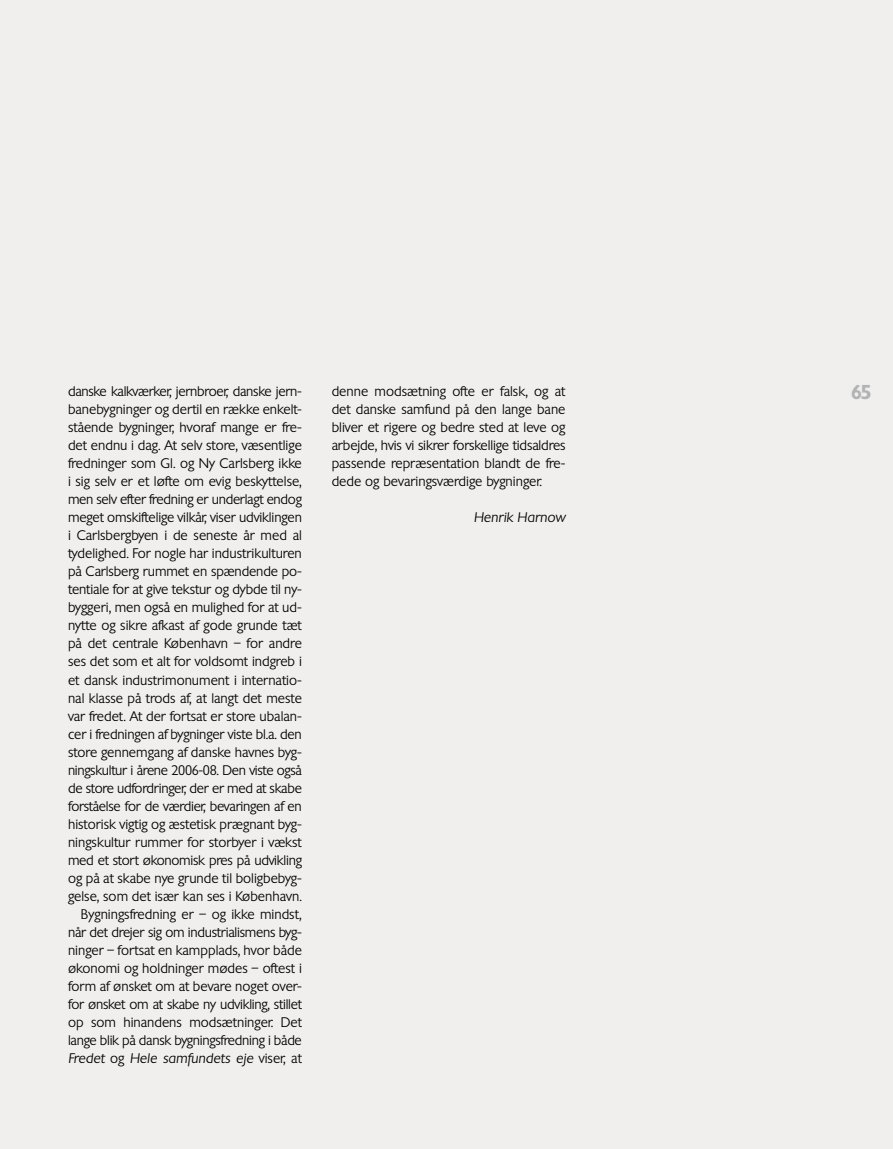
<style>
.page{position:relative;width:893px;height:1149px;background:#fff}
.page>*{position:absolute;margin:0;border:0;box-sizing:border-box;transform-origin:0 0}
.t1{font:600 19.5px "Chantilly";color:#b1b3b4}
.t2{font:300 13.5px/18px "Chantilly";color:#000;text-align:right}
.t3{font:italic 300 13.5px "Chantilly";color:#000}
.s1{font-style:italic}
</style>
<div class="page">
<div style="left:0;top:0;width:893px;height:1148px;background:#f1efed"></div>
<p class="t2" style="left:68px;top:382px;width:235px">danske kalkværker, jernbroer, danske jern&shy;banebygninger og dertil en række enkelt&shy;stående bygninger, hvoraf mange er fre&shy;det endnu i dag. At selv store, væsentlige fredninger som Gl. og Ny Carlsberg ikke i sig selv er et løfte om evig beskyttelse, men selv efter fredning er underlagt endog meget omskiftelige vilkår, viser udviklingen i Carlsbergbyen i de seneste år med al tydelighed. For nogle har industrikulturen på Carlsberg rummet en spændende po&shy;tentiale for at give tekstur og dybde til ny&shy;byggeri, men også en mulighed for at ud&shy;nytte og sikre afkast af gode grunde tæt på det centrale København – for andre ses det som et alt for voldsomt indgreb i et dansk industrimonument i internatio&shy;nal klasse på trods af, at langt det meste var fredet. At der fortsat er store ubalan&shy;cer i fredningen af bygninger viste bl.a. den store gennemgang af danske havnes byg&shy;ningskultur i årene 2006-08. Den viste også de store udfordringer, der er med at skabe forståelse for de værdier, bevaringen af en historisk vigtig og æstetisk prægnant byg&shy;ningskultur rummer for storbyer i vækst med et stort økonomisk pres på udvikling og på at skabe nye grunde til boligbebyg&shy;gelse, som det især kan ses i København.<br>Bygningsfredning er – og ikke mindst, når det drejer sig om industrialismens byg&shy;ninger – fortsat en kampplads, hvor både økonomi og holdninger mødes – oftest i form af ønsket om at bevare noget over&shy;for ønsket om at skabe ny udvikling, stillet op som hinandens modsætninger. Det lange blik på dansk bygningsfredning i både <span class="s1">Fredet</span> og <span class="s1">Hele samfundets eje</span> viser, at</p>
<p class="t2" style="left:332px;top:382px;width:235px;text-align:justify">denne modsætning ofte er falsk, og at det danske samfund på den lange bane bliver et rigere og bedre sted at leve og arbejde, hvis vi sikrer forskellige tidsaldres passende repræsentation blandt de fre&shy;dede og bevaringsværdige bygninger.</p>
<p class="t3" style="left:474px;top:509px;width:93px">Henrik Harnow</p>
<h1 class="t1" style="left:851px;top:378px;width:22px">65</h1>
</div>
